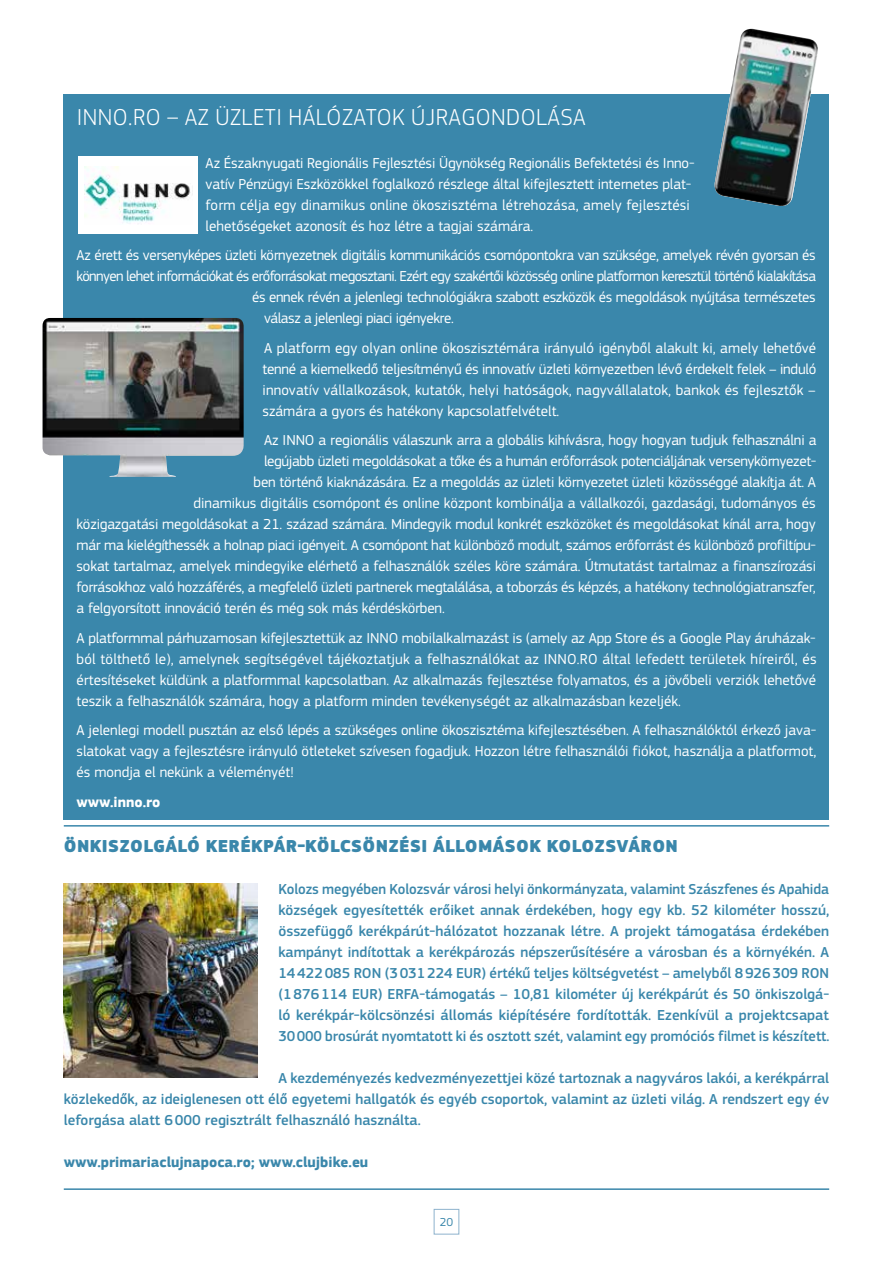
<style>
.page{position:relative;width:893px;height:1263px;background:#fff}
.page>*{position:absolute;margin:0;border:0;box-sizing:border-box;transform-origin:0 0}
.t1{font:300 24px "EC Square Sans Pro";letter-spacing:.02em;color:#fff}
.t2{font:900 18px "EC Square Sans Pro";letter-spacing:.02em;color:#3a87ab}
.t3{font:15px/21px "EC Square Sans Pro";letter-spacing:-.01em;color:#fff;text-align:justify}
.t4{font:500 15px/21px "EC Square Sans Pro";letter-spacing:-.005em;color:#3a87ab;text-align:justify}
.t5{font:15px "EC Square Sans Pro";letter-spacing:-.04em;color:#fff}
.t6{font:700 15px "EC Square Sans Pro";color:#3a87ab}
.t7{font:700 15px "EC Square Sans Pro";color:#fff}
.t8{font:12px "EC Square Sans Pro";color:#3a87ab}
</style>
<div class="page">
<div style="left:64px;top:95px;width:765px;height:725px;background:#3a87ab"></div>
<hr style="left:64px;top:825px;width:765px;height:1px;background:#3a87ab">
<hr style="left:64px;top:1188px;width:765px;height:2px;background:#3a87ab">
<img style="left:64px;top:883px;width:193px;height:195px">
<div style="left:434px;top:1209px;width:25px;height:25px;border:1px solid #8eb3cd"></div>
<img style="left:713px;top:29px;width:107px;height:177px">
<div style="left:78px;top:156px;width:119px;height:78px;background:#fff"></div>
<img style="left:85px;top:166px;width:106px;height:58px">
<img style="left:42px;top:318px;width:202px;height:159px">
<h1 class="t1" style="left:77px;top:103px;width:511px">INNO.RO – AZ ÜZLETI HÁLÓZATOK ÚJRAGONDOLÁSA</h1>
<p class="t3" style="left:206px;top:152px;width:490px;text-align:left">Az Északnyugati Regionális Fejlesztési Ügynökség Regionális Befektetési és Inno&shy;vatív Pénzügyi Eszközökkel foglalkozó részlege által kifejlesztett internetes plat&shy;form célja egy dinamikus online ökoszisztéma létrehozása, amely fejlesztési lehetőségeket azonosít és hoz létre a tagjai számára.</p>
<p class="t3" style="left:77px;top:245px;width:741px">Az érett és versenyképes üzleti környezetnek digitális kommunikációs csomópontokra van szüksége, amelyek révén gyorsan és</p>
<p class="t5" style="left:77px;top:267px;width:741px">könnyen lehet információkat és erőforrásokat megosztani. Ezért egy szakértői közösség online platformon keresztül történő kialakítása</p>
<p class="t3" style="left:252px;top:287px;width:565px">és ennek révén a jelenlegi technológiákra szabott eszközök és megoldások nyújtása természetes</p>
<p class="t3" style="left:264px;top:308px;width:191px">válasz a jelenlegi piaci igényekre.</p>
<p class="t3" style="left:263px;top:337px;width:555px">A platform egy olyan online ökoszisztémára irányuló igényből alakult ki, amely lehetővé tenné a kiemelkedő teljesítményű és innovatív üzleti környezetben lévő érdekelt felek – induló innovatív vállalkozások, kutatók, helyi hatóságok, nagyvállalatok, bankok és fejlesztők – számára a gyors és hatékony kapcsolatfelvételt.</p>
<p class="t3" style="left:264px;top:430px;width:554px">Az INNO a regionális válaszunk arra a globális kihívásra, hogy hogyan tudjuk felhasználni a</p>
<p class="t3" style="left:264px;top:451px;width:554px">legújabb üzleti megoldásokat a tőke és a humán erőforrások potenciáljának versenykörnyezet-</p>
<p class="t3" style="left:254px;top:472px;width:564px">ben történő kiaknázására. Ez a megoldás az üzleti környezetet üzleti közösséggé alakítja át. A</p>
<p class="t3" style="left:194px;top:493px;width:623px">dinamikus digitális csomópont és online központ kombinálja a vállalkozói, gazdasági, tudományos és</p>
<p class="t3" style="left:77px;top:514px;width:741px">közigazgatási megoldásokat a 21. század számára. Mindegyik modul konkrét eszközöket és megoldásokat kínál arra, hogy</p>
<p class="t3" style="left:77px;top:535px;width:741px">már ma kielégíthessék a holnap piaci igényeit. A csomópont hat különböző modult, számos erőforrást és különböző profiltípu-</p>
<p class="t3" style="left:77px;top:556px;width:741px">sokat tartalmaz, amelyek mindegyike elérhető a felhasználók széles köre számára. Útmutatást tartalmaz a finanszírozási</p>
<p class="t3" style="left:77px;top:577px;width:741px">forrásokhoz való hozzáférés, a megfelelő üzleti partnerek megtalálása, a toborzás és képzés, a hatékony technológiatranszfer,</p>
<p class="t3" style="left:77px;top:598px;width:370px">a felgyorsított innováció terén és még sok más kérdéskörben.</p>
<p class="t3" style="left:77px;top:627px;width:741px">A platformmal párhuzamosan kifejlesztettük az INNO mobilalkalmazást is (amely az App Store és a Google Play áruházak&shy;ból tölthető le), amelynek segítségével tájékoztatjuk a felhasználókat az INNO.RO által lefedett területek híreiről, és értesítéseket küldünk a platformmal kapcsolatban. Az alkalmazás fejlesztése folyamatos, és a jövőbeli verziók lehetővé teszik a felhasználók számára, hogy a platform minden tevékenységét az alkalmazásban kezeljék.</p>
<p class="t3" style="left:77px;top:720px;width:741px">A jelenlegi modell pusztán az első lépés a szükséges online ökoszisztéma kifejlesztésében. A felhasználóktól érkező java&shy;slatokat vagy a fejlesztésre irányuló ötleteket szívesen fogadjuk. Hozzon létre felhasználói fiókot, használja a platformot, és mondja el nekünk a véleményét!</p>
<p class="t7" style="left:77px;top:793px;width:86px">www.inno.ro</p>
<p class="t2" style="left:64px;top:835px;width:615px">ÖNKISZOLGÁLÓ KERÉKPÁR-KÖLCSÖNZÉSI ÁLLOMÁSOK KOLOZSVÁRON</p>
<p class="t4" style="left:278px;top:879px;width:553px">Kolozs megyében Kolozsvár városi helyi önkormányzata, valamint Szászfenes és Apahida községek egyesítették erőiket annak érdekében, hogy egy kb. 52 kilométer hosszú, összefüggő kerékpárút-hálózatot hozzanak létre. A projekt támogatása érdekében kampányt indítottak a kerékpározás népszerűsítésére a városban és a környékén. A 14422085 RON (3031224 EUR) értékű teljes költségvetést – amelyből 8926309 RON (1876114 EUR) ERFA-támogatás – 10,81 kilométer új kerékpárút és 50 önkiszolgá&shy;ló kerékpár-kölcsönzési állomás kiépítésére fordították. Ezenkívül a projektcsapat 30000 brosúrát nyomtatott ki és osztott szét, valamint egy promóciós filmet is készített.</p>
<p class="t4" style="left:64px;top:1068px;width:767px;text-indent:215px">A kezdeményezés kedvezményezettjei közé tartoznak a nagyváros lakói, a kerékpárral közlekedők, az ideiglenesen ott élő egyetemi hallgatók és egyéb csoportok, valamint az üzleti világ. A rendszert egy év leforgása alatt 6000 regisztrált felhasználó használta.</p>
<p class="t6" style="left:64px;top:1153px;width:306px">www.primariaclujnapoca.ro; www.clujbike.eu</p>
<p class="t8" style="left:440px;top:1215px;width:15px">20</p>
</div>
